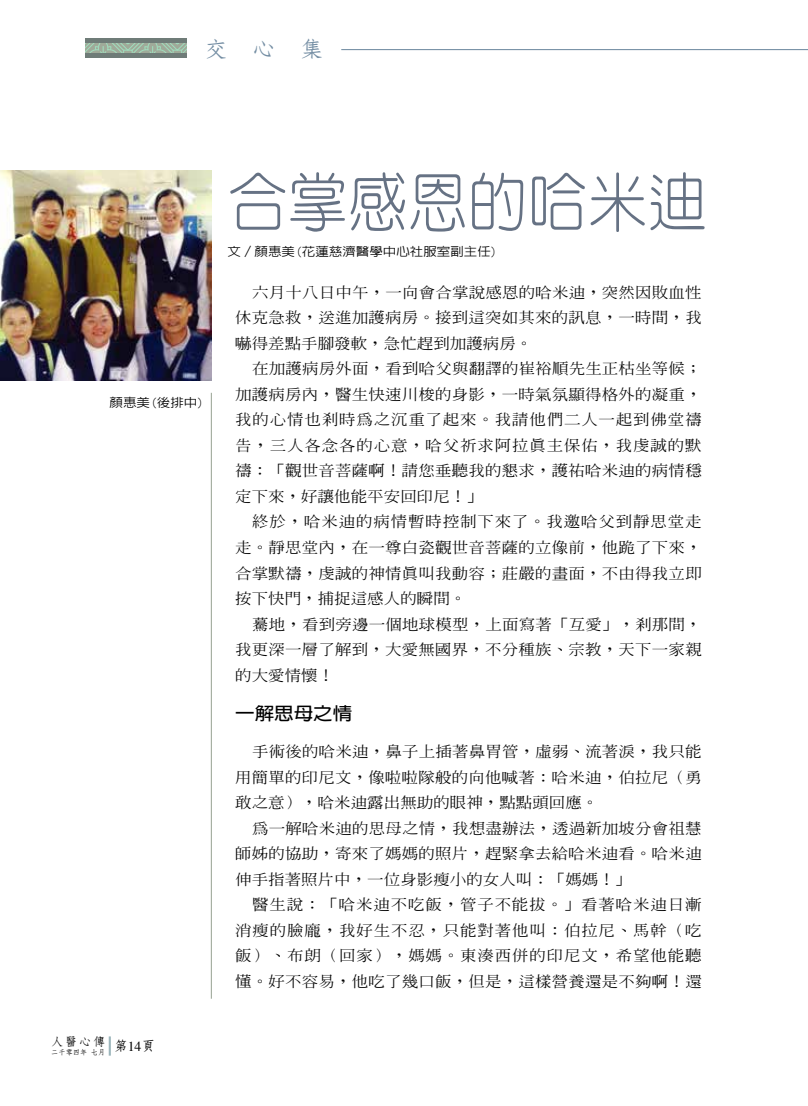
<style>
.page{position:relative;width:808px;height:1106px;background:#fff}
.page>*{position:absolute;margin:0;border:0;box-sizing:border-box;transform-origin:0 0}
.t1{font:300 64.5px "Yen Round";color:#667284;scale:.93 1}
.t2{font:700 21.6px "Nan Sung";color:#738da3;scale:1.11 1}
.t3{font:700 17.55px "New Gothic";color:#000;scale:1.11 1}
.t4{font:500 14.85px/25.5px "Inn Ming";letter-spacing:.01em;color:#000;text-align:justify;scale:1.11 1}
.t5{font:500 12.15px "Lin Gothic";color:#000;scale:1.11 1}
.t6{font:700 11.7px "Nan Sung";color:#000;scale:1.05 1}
.t7{font:700 7.2px "Nan Sung";color:#000}
</style>
<div class="page">
<svg style="left:109px;top:1036px;width:2px;height:19px"></svg>
<svg style="left:85px;top:38px;width:101px;height:20px"></svg>
<svg style="left:85px;top:44px;width:101px;height:8px"></svg>
<hr style="left:341px;top:49px;width:467px;height:1px;background:#69869d">
<hr style="left:211px;top:393px;width:1px;height:605px;background:#96a192">
<img style="left:0;top:171px;width:212px;height:210px">
<h2 class="t2" style="left:204px;top:38px;width:110px">交 心 集</h2>
<p class="t5" style="left:110px;top:396px;width:87px">顏惠美(後排中)</p>
<p class="t6" style="left:51px;top:1035px;width:53px">人醫心傳</p>
<p class="t7" style="left:51px;top:1048px;width:105px">二千零四年 七月 <sup>第</sup><sup>14</sup><sup>頁</sup></p>
<h1 class="t1" style="left:228px;top:170px;width:518px">合掌感恩的哈米迪</h1>
<p class="t5" style="left:228px;top:245px;width:245px">文／顏惠美(花蓮慈濟醫學中心社服室副主任)</p>
<p class="t4" style="left:235px;top:279px;width:422px;text-indent:17px">六月十八日中午，一向會合掌說感恩的哈米迪，突然因敗血性休克急救，送進加護病房。接到這突如其來的訊息，一時間，我嚇得差點手腳發軟，急忙趕到加護病房。</p>
<p class="t4" style="left:235px;top:356px;width:422px;text-indent:17px">在加護病房外面，看到哈父與翻譯的崔裕順先生正枯坐等候；加護病房內，醫生快速川梭的身影，一時氣氛顯得格外的凝重，我的心情也剎時為之沉重了起來。我請他們二人一起到佛堂禱告，三人各念各的心意，哈父祈求阿拉真主保佑，我虔誠的默禱：「觀世音菩薩啊！請您垂聽我的懇求，護祐哈米迪的病情穩定下來，好讓他能平安回印尼！」</p>
<p class="t4" style="left:235px;top:509px;width:422px;text-indent:17px">終於，哈米迪的病情暫時控制下來了。我邀哈父到靜思堂走走。靜思堂內，在一尊白瓷觀世音菩薩的立像前，他跪了下來，合掌默禱，虔誠的神情真叫我動容；莊嚴的畫面，不由得我立即按下快門，捕捉這感人的瞬間。</p>
<p class="t4" style="left:235px;top:611px;width:422px;text-indent:17px">驀地，看到旁邊一個地球模型，上面寫著「互愛」，剎那間，我更深一層了解到，大愛無國界，不分種族、宗教，天下一家親的大愛情懷！</p>
<p class="t3" style="left:235px;top:704px;width:107px">一解思母之情</p>
<p class="t4" style="left:235px;top:738px;width:422px;text-indent:17px">手術後的哈米迪，鼻子上插著鼻胃管，虛弱、流著淚，我只能用簡單的印尼文，像啦啦隊般的向他喊著：哈米迪，伯拉尼（勇敢之意），哈米迪露出無助的眼神，點點頭回應。</p>
<p class="t4" style="left:235px;top:815px;width:422px;text-indent:17px">為一解哈米迪的思母之情，我想盡辦法，透過新加坡分會祖慧師姊的協助，寄來了媽媽的照片，趕緊拿去給哈米迪看。哈米迪伸手指著照片中，一位身影瘦小的女人叫：「媽媽！」</p>
<p class="t4" style="left:235px;top:892px;width:422px;text-indent:17px">醫生說：「哈米迪不吃飯，管子不能拔。」看著哈米迪日漸消瘦的臉龐，我好生不忍，只能對著他叫：伯拉尼、馬幹（吃飯）、布朗（回家），媽媽。東湊西併的印尼文，希望他能聽懂。好不容易，他吃了幾口飯，但是，這樣營養還是不夠啊！還</p>
</div>
